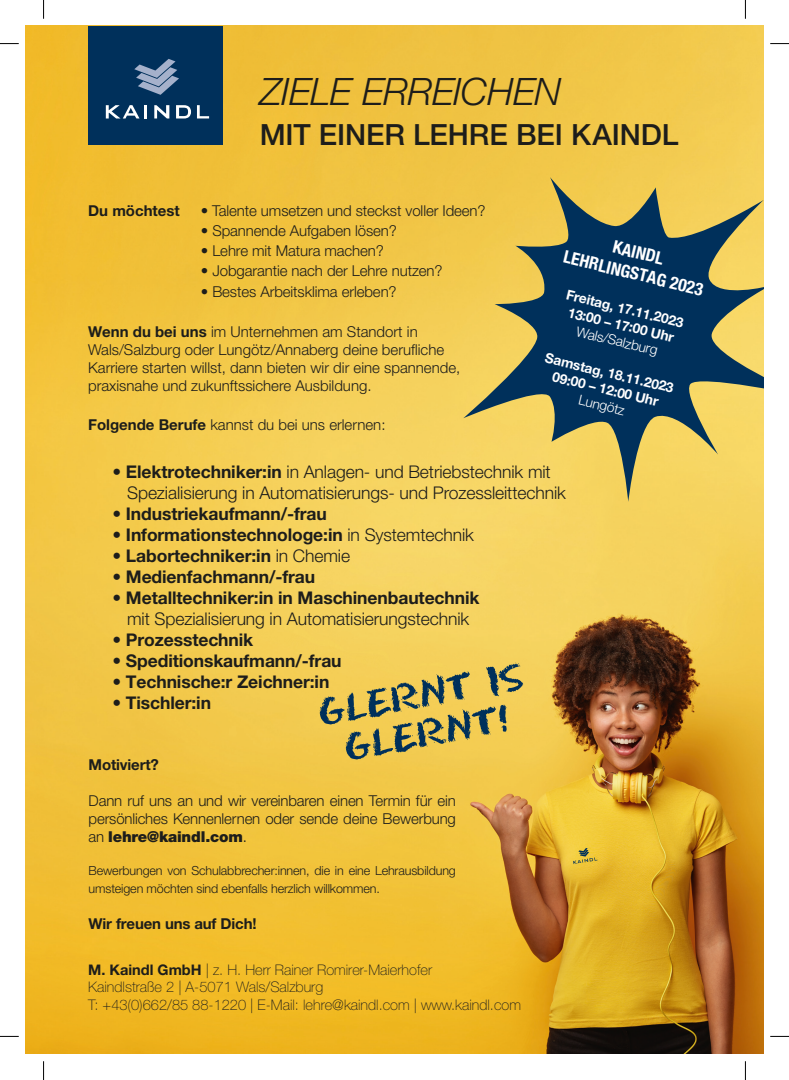
<style>
.page{position:relative;width:789px;height:1080px;background:#fff}
.page>*{position:absolute;margin:0;border:0;box-sizing:border-box;transform-origin:0 0}
.t1{font:italic 300 37.75px "Helvetica Neue LT Pro";letter-spacing:-.015em;color:#1d1d1b}
.t2{font:500 29.25px "Helvetica Neue LT Pro";letter-spacing:-.005em;color:#1d1d1b}
.t3{font:700 17.5px "Helvetica Neue LT Pro";letter-spacing:-.005em;color:#1d1d1b}
.t4{font:300 17.5px/21px "Helvetica Neue LT Pro";letter-spacing:-.005em;color:#1d1d1b}
.t5{font:700 condensed 17.5px/21px "Helvetica Neue LT Pro";color:#fff;text-align:center}
.t6{font:300 15px/18px "Helvetica Neue LT Pro";letter-spacing:-.005em;color:#1d1d1b}
.t7{font:700 15px "Helvetica Neue LT Pro";letter-spacing:-.01em;color:#1d1d1b}
.t8{font:100 14.62px/17.5px "Helvetica Neue LT Pro";color:#1d1d1b}
.t9{font:700 13.75px/16.5px "Helvetica Neue LT Pro";color:#fff;text-align:center}
.t10{font:300 13.75px "Helvetica Neue LT Pro";color:#fff}
.t11{font:300 12.5px/18px "Helvetica Neue LT Pro";letter-spacing:-.01em;color:#1d1d1b}
.s1{font-weight:700}
.s2{font-weight:300}
.s3{font-weight:900}
</style>
<div class="page">
<img style="left:26px;top:26px;width:737px;height:1027px">
<svg style="left:573px;top:847px;width:24px;height:16px"></svg>
<div style="left:88px;top:26px;width:135px;height:119px;background:#00305b"></div>
<svg style="left:154px;top:105px;width:15px;height:13px"></svg>
<svg style="left:176px;top:105px;width:15px;height:13px"></svg>
<svg style="left:197px;top:105px;width:12px;height:13px"></svg>
<svg style="left:106px;top:105px;width:41px;height:13px"></svg>
<svg style="left:134px;top:59px;width:45px;height:36px"></svg>
<svg style="left:320px;top:662px;width:203px;height:97px"></svg>
<svg style="left:463px;top:177px;width:300px;height:324px"></svg>
<svg style="left:0;top:43px;width:19px;height:1px"></svg>
<svg style="left:770px;top:43px;width:19px;height:1px"></svg>
<svg style="left:0;top:1035px;width:19px;height:1px"></svg>
<svg style="left:770px;top:1035px;width:19px;height:1px"></svg>
<svg style="left:43px;top:0;width:1px;height:19px"></svg>
<svg style="left:43px;top:1061px;width:1px;height:18px"></svg>
<svg style="left:744px;top:0;width:2px;height:19px"></svg>
<svg style="left:744px;top:1061px;width:2px;height:18px"></svg>
<h1 class="t1" style="left:260px;top:69px;width:303px">ZIELE ERREICHEN</h1>
<h2 class="t2" style="left:260px;top:117px;width:420px">MIT EINER LEHRE BEI KAINDL</h2>
<p class="t7" style="left:88px;top:202px;width:93px">Du möchtest</p>
<p class="t6" style="left:201px;top:202px;width:286px">• Talente umsetzen und steckst voller Ideen?</p>
<p class="t6" style="left:201px;top:222px;width:198px">• Spannende Aufgaben lösen?</p>
<p class="t6" style="left:201px;top:242px;width:185px">• Lehre mit Matura machen?</p>
<p class="t6" style="left:201px;top:262px;width:243px">• Jobgarantie nach der Lehre nutzen?</p>
<p class="t6" style="left:201px;top:282px;width:197px">• Bestes Arbeitsklima erleben?</p>
<p class="t5" style="left:571px;top:226px;width:145px;rotate:13deg">KAINDL<br>LEHRLINGSTAG 2023</p>
<p class="t9" style="left:568px;top:287px;width:122px;rotate:13deg">Freitag, 17.11.2023<br>13:00 – 17:00 Uhr</p>
<p class="t6" style="left:88px;top:322px;width:374px"><span class="s1">Wenn du bei uns</span> im Unternehmen am Standort in Wals/Salzburg oder Lungötz/Annaberg deine berufliche Karriere starten willst, dann bieten wir dir eine spannende, praxisnahe und zukunftssichere Ausbildung.</p>
<p class="t6" style="left:88px;top:415px;width:299px"><span class="s1">Folgende Berufe</span> kannst du bei uns erlernen:</p>
<p class="t4" style="left:127px;top:460px;width:440px;text-indent:-15px">• <span class="s1">Elektrotechniker:in</span> in Anlagen- und Betriebstechnik mit<br>Spezialisierung in Automatisierungs- und Prozessleittechnik</p>
<p class="t3" style="left:112px;top:502px;width:216px"><span class="s2">•</span> Industriekaufmann/-frau</p>
<p class="t3" style="left:112px;top:523px;width:363px">• Informationstechnologe:in <span class="s2">in Systemtechnik</span></p>
<p class="t3" style="left:112px;top:544px;width:239px"><span class="s2">•</span> Labortechniker:in <span class="s2">in Chemie</span></p>
<p class="t3" style="left:112px;top:565px;width:204px"><span class="s2">•</span> Medienfachmann/-frau</p>
<p class="t3" style="left:112px;top:586px;width:368px">• Metalltechniker:in in Maschinenbautechnik</p>
<p class="t4" style="left:127px;top:607px;width:344px">mit Spezialisierung in Automatisierungstechnik</p>
<p class="t3" style="left:112px;top:628px;width:142px">• Prozesstechnik</p>
<p class="t3" style="left:112px;top:649px;width:231px">• Speditionskaufmann/-frau</p>
<p class="t3" style="left:112px;top:670px;width:218px">• Technische:r Zeichner:in</p>
<p class="t3" style="left:112px;top:691px;width:100px">• Tischler:in</p>
<p class="t10" style="left:578px;top:323px;width:85px;rotate:13deg">Wals/Salzburg</p>
<p class="t9" style="left:547px;top:349px;width:133px;rotate:13deg">Samstag, 18.11.2023<br>09:00 – 12:00 Uhr</p>
<p class="t10" style="left:580px;top:391px;width:49px;rotate:13deg">Lungötz</p>
<p class="t7" style="left:89px;top:755px;width:72px">Motiviert?</p>
<p class="t6" style="left:89px;top:791px;width:369px;text-align:justify">Dann ruf uns an und wir vereinbaren einen Termin für ein persönliches Kennenlernen oder sende deine Bewerbung an <span class="s3">lehre@kaindl.com</span>.</p>
<p class="t11" style="left:89px;top:861px;width:369px">Bewerbungen von Schulabbrecher:innen, die in eine Lehrausbildung umsteigen möchten sind ebenfalls herzlich willkommen.</p>
<p class="t7" style="left:89px;top:914px;width:169px">Wir freuen uns auf Dich!</p>
<p class="t8" style="left:88px;top:960px;width:434px"><span class="s1">M. Kaindl GmbH</span> | z. H. Herr Rainer Romirer-Maierhofer<br>Kaindlstraße 2 | A-5071 Wals/Salzburg<br>T: +43(0)662/85 88-1220 | E-Mail: lehre@kaindl.com | www.kaindl.com</p>
</div>
